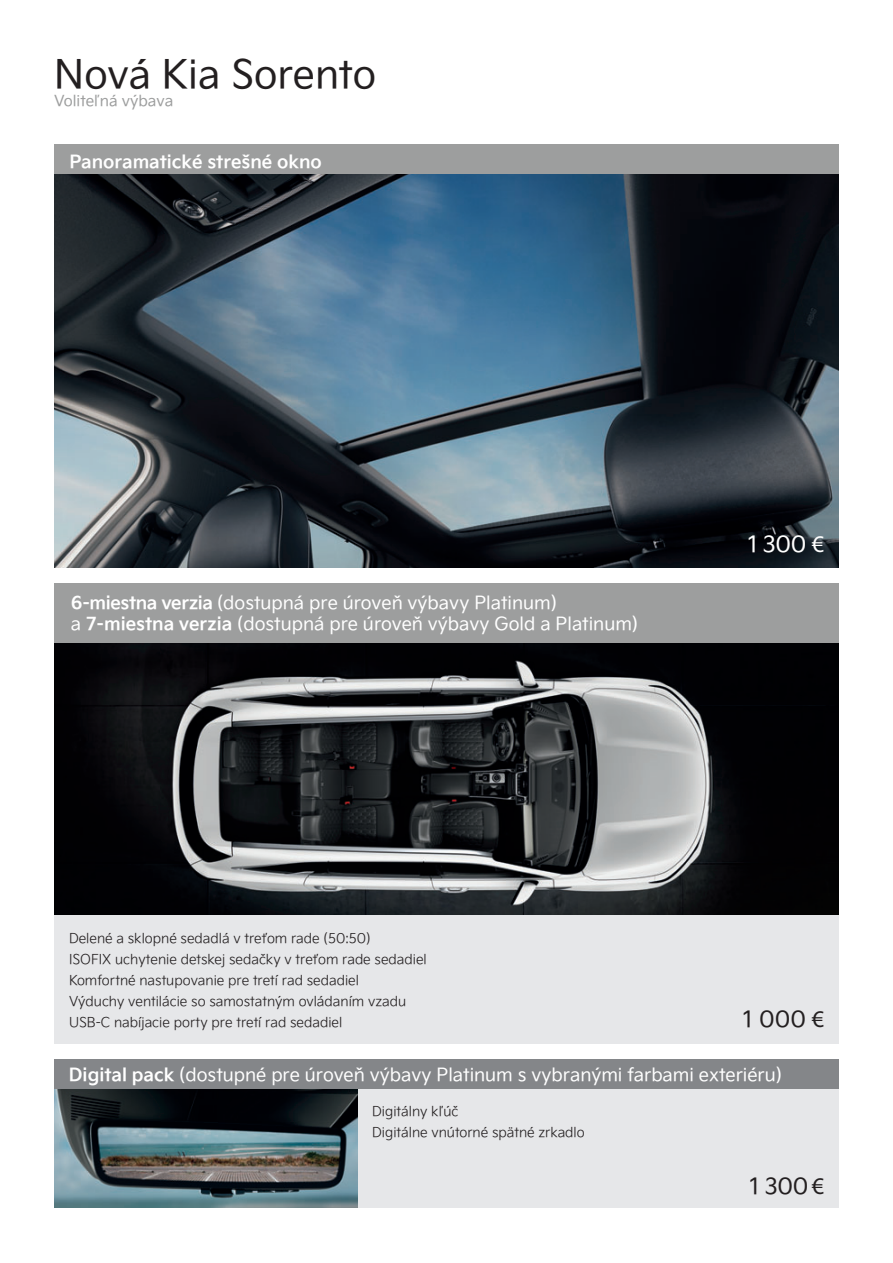
<style>
.page{position:relative;width:893px;height:1263px;background:#fff}
.page>*{position:absolute;margin:0;border:0;box-sizing:border-box;transform-origin:0 0}
.t1{font:39px "Kia Signature";color:#231f20}
.t2{font:22.5px "Kia Signature";letter-spacing:-.01em;color:#231f20}
.t3{font:22.5px "Kia Signature";color:#fff}
.t4{font:18px/21.6px "Kia Signature";color:#fff}
.t5{font:700 18px "Kia Signature";color:#fff}
.t6{font:15px "Kia Signature";color:#9d9e9e}
.t7{font:300 13.5px/21px "Kia Signature";color:#231f20}
.s1{font-weight:700}
.s2{font-family:"Myriad Pro";font-size:24px}
</style>
<div class="page">
<img style="left:54px;top:642px;width:785px;height:274px">
<img style="left:54px;top:174px;width:785px;height:394px">
<div style="left:54px;top:145px;width:785px;height:29px;background:#9d9e9e"></div>
<div style="left:54px;top:583px;width:785px;height:59px;background:#9d9e9e"></div>
<div style="left:54px;top:1060px;width:785px;height:147px;background:#e6e7e9"></div>
<div style="left:54px;top:916px;width:785px;height:128px;background:#e6e7e9"></div>
<img style="left:54px;top:1089px;width:303px;height:118px">
<div style="left:54px;top:1059px;width:785px;height:30px;background:#848689"></div>
<h1 class="t1" style="left:54px;top:59px;width:324px">Nová Kia Sorento</h1>
<p class="t6" style="left:54px;top:95px;width:121px">Voliteľná výbava</p>
<h3 class="t5" style="left:69px;top:154px;width:254px">Panoramatické strešné okno</h3>
<h3 class="t4" style="left:71px;top:593px;width:569px"><span class="s1">6-miestna verzia</span> (dostupná pre úroveň výbavy Platinum)<br>a <span class="s1">7-miestna verzia</span> (dostupná pre úroveň výbavy Gold a Platinum)</h3>
<h2 class="t3" style="left:748px;top:535px;width:78px">1 300 <span class="s2">€</span></h2>
<p class="t7" style="left:69px;top:929px;width:359px">Delené a sklopné sedadlá v treťom rade (50:50)<br>ISOFIX uchytenie detskej sedačky v treťom rade sedadiel Komfortné nastupovanie pre tretí rad sedadiel<br>Výduchy ventilácie so samostatným ovládaním vzadu USB-C nabíjacie porty pre tretí rad sedadiel</p>
<h2 class="t2" style="left:743px;top:1010px;width:83px">1 000 <span class="s2">€</span></h2>
<h3 class="t4" style="left:69px;top:1065px;width:714px"><span class="s1">Digital pack</span> (dostupné pre úroveň výbavy Platinum s vybranými farbami exteriéru)</h3>
<p class="t7" style="left:372px;top:1102px;width:214px">Digitálny kľúč<br>Digitálne vnútorné spätné zrkadlo</p>
<h2 class="t2" style="left:750px;top:1177px;width:76px">1 300 <span class="s2">€</span></h2>
</div>
